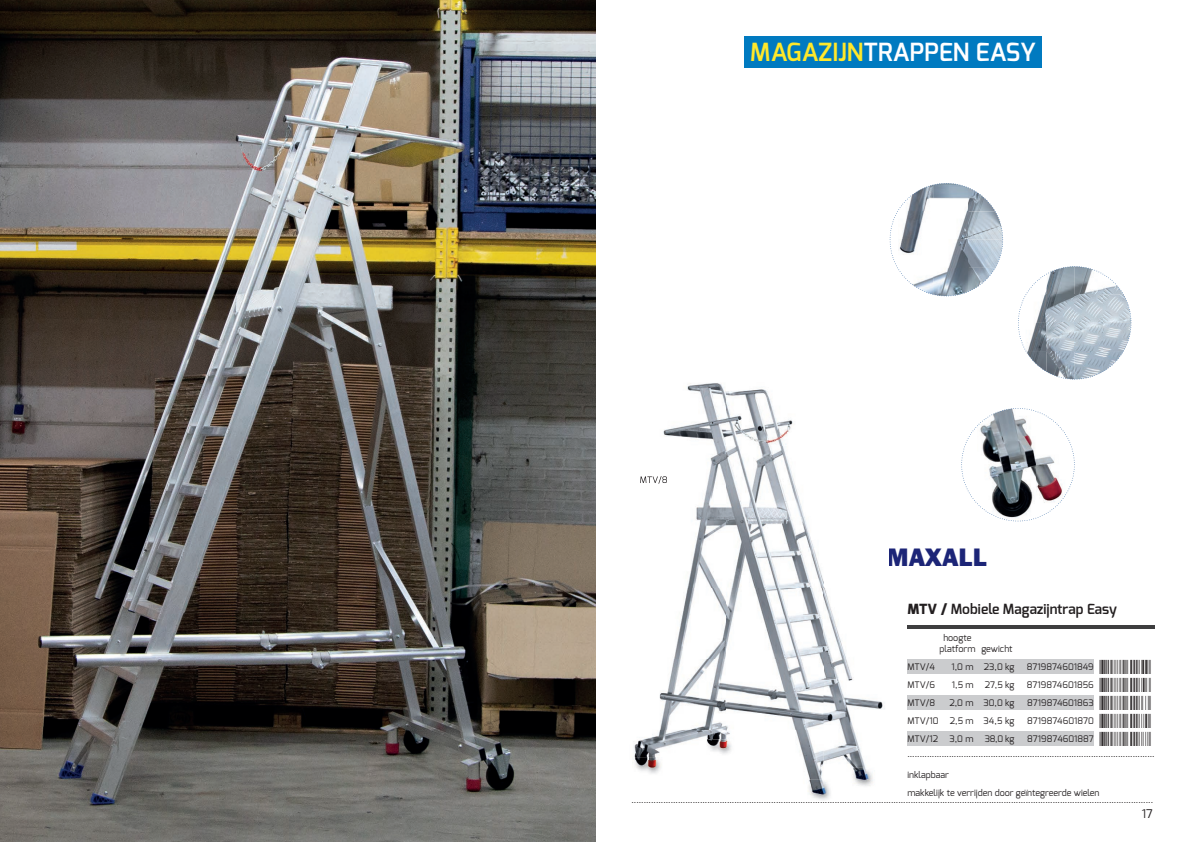
<style>
.page{position:relative;width:1191px;height:842px;background:#fff}
.page>*{position:absolute;margin:0;border:0;box-sizing:border-box;transform-origin:0 0}
.t1{font:800 26px "Franklin Gothic";color:#1c2577}
.t2{font:600 25px "Exo";color:#fff}
.t3{font:600 14px "Exo";color:#231f20}
.t4{font:12px "Exo";color:#231f20}
.t5{font:9px/10.8px "Exo";color:#231f20}
.s1{color:#ffe82a}
.s2{font-weight:800}
</style>
<div class="page">
<img style="left:0;top:0;width:595px;height:842px">
<div style="left:744px;top:36px;width:298px;height:32px;background:#007ac0"></div>
<div style="left:907px;top:660px;width:186px;height:14px;background:#cbccce"></div>
<div style="left:907px;top:696px;width:186px;height:14px;background:#cbccce"></div>
<div style="left:907px;top:732px;width:186px;height:14px;background:#cbccce"></div>
<hr style="left:907px;top:625px;width:248px;height:3px;background:#3e3e3f">
<svg style="left:1018px;top:266px;width:113px;height:114px"></svg>
<svg style="left:961px;top:408px;width:113px;height:113px"></svg>
<svg style="left:889px;top:183px;width:114px;height:113px"></svg>
<img style="left:634px;top:383px;width:251px;height:397px">
<img style="left:633px;top:757px;width:29px;height:18px">
<img style="left:633px;top:760px;width:27px;height:14px">
<img style="left:706px;top:739px;width:27px;height:17px">
<img style="left:710px;top:742px;width:22px;height:13px">
<img style="left:808px;top:780px;width:23px;height:15px">
<img style="left:811px;top:783px;width:19px;height:17px">
<img style="left:851px;top:768px;width:24px;height:12px">
<img style="left:852px;top:771px;width:23px;height:15px">
<img style="left:640px;top:476px;width:27px;height:8px">
<h2 class="t2" style="left:750px;top:36px;width:287px"><span class="s1">MAGAZIJN</span>TRAPPEN EASY</h2>
<h1 class="t1" style="left:886px;top:541px;width:101px">MAXALL</h1>
<h3 class="t3" style="left:907px;top:600px;width:211px"><span class="s2">MTV /</span> Mobiele Magazijntrap Easy</h3>
<p class="t5" style="left:939px;top:632px;width:75px;text-indent:4px">hoogte<br>platform gewicht</p>
<p class="t5" style="left:907px;top:661px;width:29px">MTV/4</p>
<p class="t5" style="left:951px;top:661px;width:64px">1,0 m 23,0 kg</p>
<p class="t5" style="left:1026px;top:661px;width:80px">8719874601849 ★</p>
<p class="t5" style="left:907px;top:679px;width:29px">MTV/6</p>
<p class="t5" style="left:952px;top:679px;width:64px">1,5 m 27,5 kg</p>
<p class="t5" style="left:1026px;top:679px;width:80px">8719874601856 ★</p>
<p class="t5" style="left:907px;top:697px;width:29px">MTV/8</p>
<p class="t5" style="left:949px;top:697px;width:66px">2,0 m 30,0 kg</p>
<p class="t5" style="left:1027px;top:697px;width:79px">8719874601863 ★</p>
<p class="t5" style="left:907px;top:715px;width:33px">MTV/10</p>
<p class="t5" style="left:950px;top:715px;width:66px">2,5 m 34,5 kg</p>
<p class="t5" style="left:1027px;top:715px;width:79px">8719874601870 ★</p>
<p class="t5" style="left:907px;top:733px;width:32px">MTV/12</p>
<p class="t5" style="left:949px;top:733px;width:25px">3,0 m</p>
<p class="t5" style="left:985px;top:733px;width:31px">38,0 kg</p>
<p class="t5" style="left:907px;top:731px;width:249px;line-height:15px;text-indent:120px">8719874601887 ★ .....................................................................................................</p>
<p class="t5" style="left:907px;top:765px;width:193px;line-height:18.2px">inklapbaar<br>makkelijk te verrijden door geïntegreerde wielen</p>
<p class="t5" style="left:631px;top:795px;width:523px">.....................................................................................................................................................................................................................</p>
<h3 class="t4" style="left:1142px;top:806px;width:12px">17</h3>
</div>
